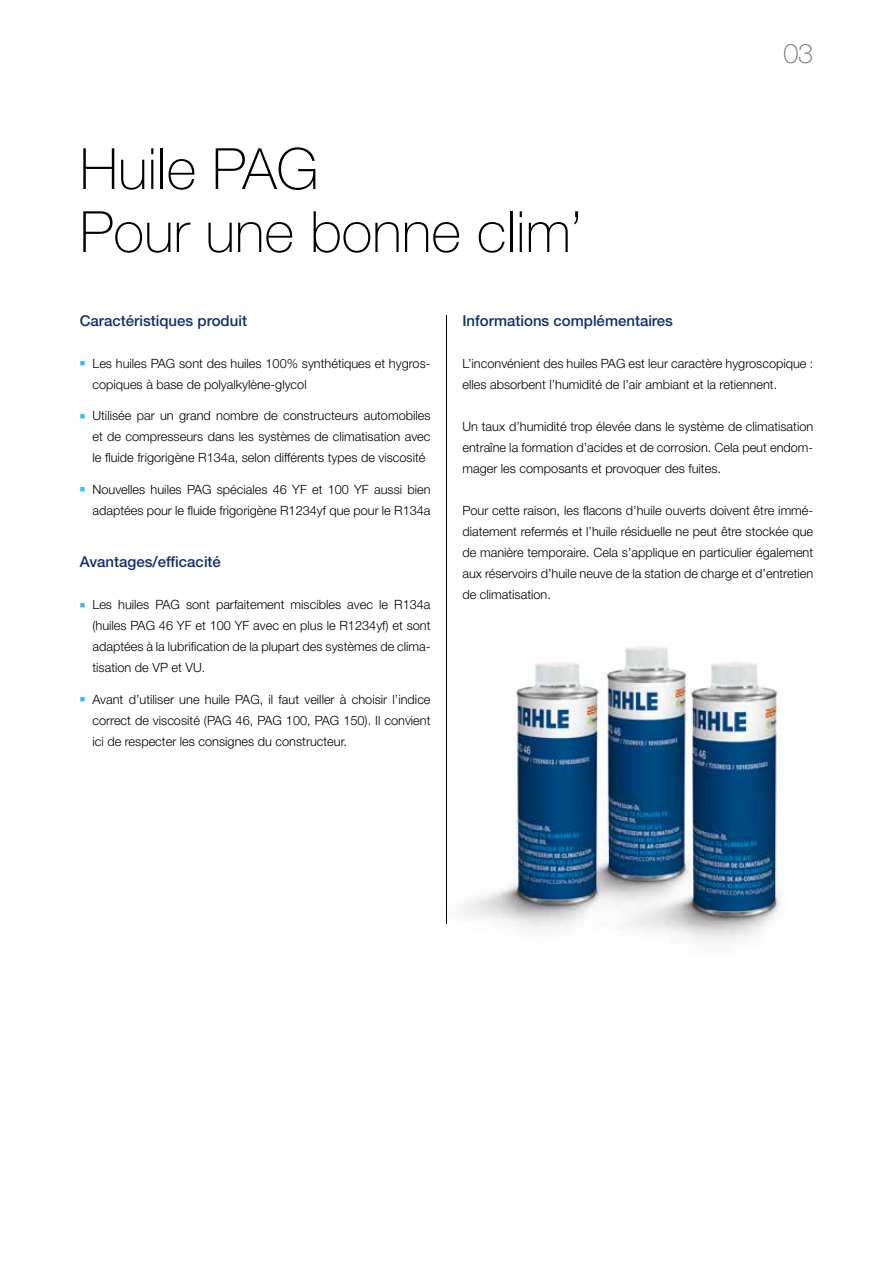
<style>
.page{position:relative;width:893px;height:1263px;background:#fff}
.page>*{position:absolute;margin:0;border:0;box-sizing:border-box;transform-origin:0 0}
.t1{font:100 57px/63px "Helvetica Neue LT Std";color:#000}
.t2{font:100 27px "Helvetica Neue LT Std";color:#706f6f}
.t3{font:500 15px "Helvetica Neue LT Std";color:#11306e}
.t4{font:300 12.75px/21px "Helvetica Neue LT Std";color:#000;text-align:justify}
.s1{color:#36bcee}
</style>
<div class="page">
<img style="left:464px;top:646px;width:327px;height:294px">
<hr style="left:446px;top:315px;width:1px;height:609px;background:#000">
<h1 class="t1" style="left:80px;top:137px;width:504px">Huile PAG<br>Pour une bonne clim’</h1>
<h2 class="t2" style="left:783px;top:38px;width:31px">03</h2>
<p class="t3" style="left:80px;top:311px;width:169px">Caractéristiques produit</p>
<p class="t4" style="left:92px;top:352px;width:340px;text-indent:-13px"><span class="s1">■</span> Les huiles PAG sont des huiles 100% synthétiques et hygros&shy;copiques à base de polyalkylène-glycol</p>
<p class="t4" style="left:92px;top:405px;width:340px;text-indent:-13px"><span class="s1">■</span> Utilisée par un grand nombre de constructeurs automobiles et de compresseurs dans les systèmes de climatisation avec le fluide frigorigène R134a, selon différents types de viscosité</p>
<p class="t4" style="left:80px;top:478px;width:352px;text-align:right"><span class="s1">■</span> Nouvelles huiles PAG spéciales 46 YF et 100 YF aussi bien adaptées pour le fluide frigorigène R1234yf que pour le R134a</p>
<p class="t3" style="left:80px;top:553px;width:143px">Avantages/efficacité</p>
<p class="t4" style="left:92px;top:594px;width:340px;text-indent:-13px"><span class="s1">■</span> Les huiles PAG sont parfaitement miscibles avec le R134a (huiles PAG 46 YF et 100 YF avec en plus le R1234yf) et sont adaptées à la lubrification de la plupart des systèmes de clima&shy;tisation de VP et VU.</p>
<p class="t4" style="left:92px;top:688px;width:340px;text-indent:-13px"><span class="s1">■</span> Avant d’utiliser une huile PAG, il faut veiller à choisir l’indice correct de viscosité (PAG 46, PAG 100, PAG 150). Il convient ici de respecter les consignes du constructeur.</p>
<p class="t3" style="left:462px;top:311px;width:212px">Informations complémentaires</p>
<p class="t4" style="left:462px;top:352px;width:352px">L’inconvénient des huiles PAG est leur caractère hygroscopique : elles absorbent l’humidité de l’air ambiant et la retiennent.</p>
<p class="t4" style="left:462px;top:415px;width:352px">Un taux d’humidité trop élevée dans le système de climatisation entraîne la formation d’acides et de corrosion. Cela peut endom&shy;mager les composants et provoquer des fuites.</p>
<p class="t4" style="left:462px;top:499px;width:352px">Pour cette raison, les flacons d’huile ouverts doivent être immé&shy;diatement refermés et l’huile résiduelle ne peut être stockée que de manière temporaire. Cela s’applique en particulier également aux réservoirs d’huile neuve de la station de charge et d’entretien de climatisation.</p>
</div>
